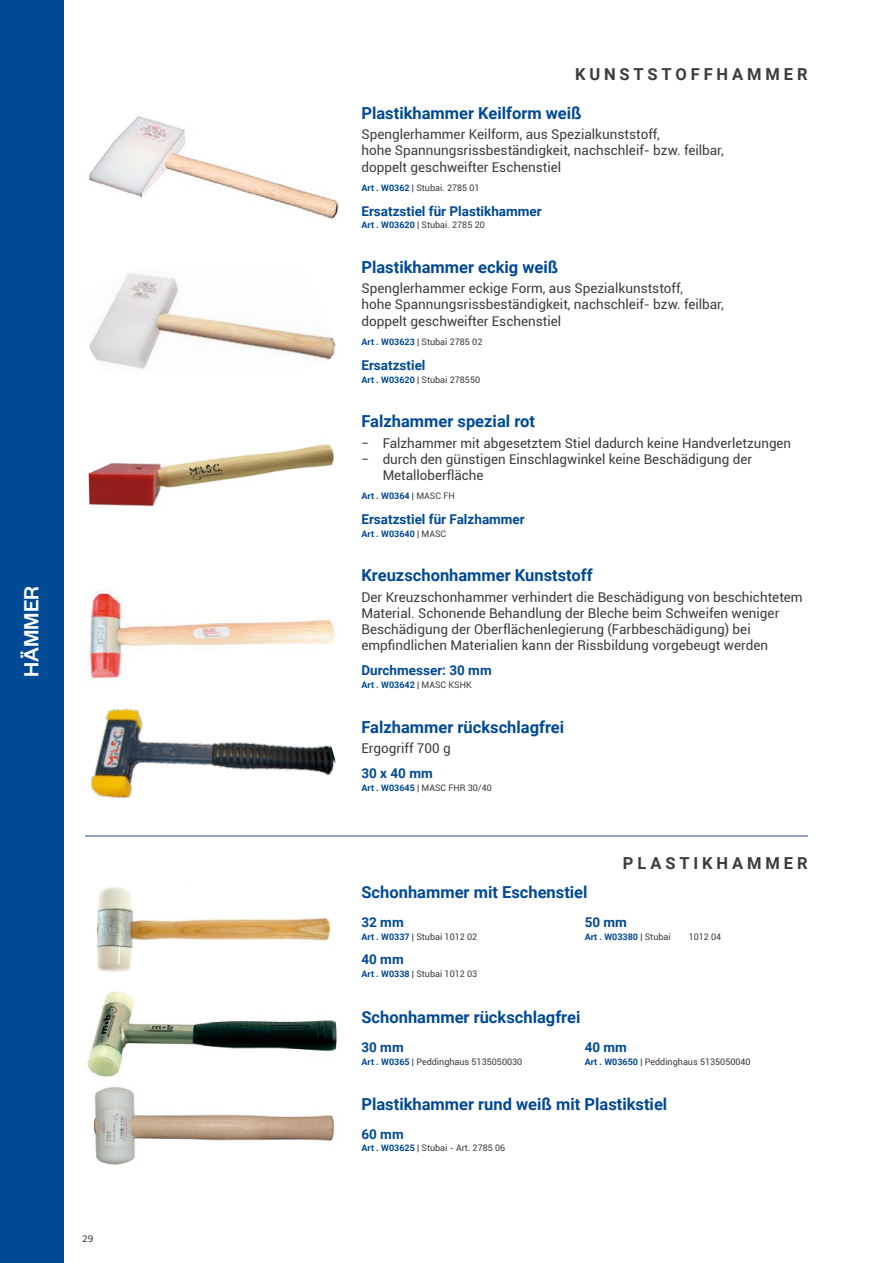
<style>
.page{position:relative;width:893px;height:1263px;background:#fff}
.page>*{position:absolute;margin:0;border:0;box-sizing:border-box;transform-origin:0 0}
.t1{font:500 22.5px "Founders Grotesk";color:#fff}
.t2{font:700 16.5px "Roboto";color:#004994}
.t3{font:700 16.5px "Roboto";letter-spacing:.235em;color:#3c3c3b}
.t4{font:13.5px/16.2px "Roboto";color:#3c3c3b}
.t5{font:700 13.5px "Roboto";color:#004994}
.t6{font:9px "Roboto";color:#3c3c3b}
.t7{font:700 9px "Roboto";color:#004994}
.t8{font:9px "Usual";color:#3c3c3b}
.s1{font-weight:700;color:#004994}
.s2{font-family:"Roboto Condensed"}
.s3{font-weight:400;color:#3c3c3b}
</style>
<div class="page">
<img style="left:88px;top:116px;width:250px;height:103px">
<img style="left:89px;top:273px;width:247px;height:96px">
<img style="left:88px;top:444px;width:247px;height:63px">
<img style="left:85px;top:590px;width:250px;height:89px">
<img style="left:90px;top:708px;width:246px;height:91px">
<img style="left:96px;top:887px;width:235px;height:86px">
<img style="left:87px;top:991px;width:250px;height:86px">
<img style="left:93px;top:1086px;width:242px;height:79px">
<div style="left:0;top:0;width:63px;height:1263px;background:#004994"></div>
<hr style="left:85px;top:836px;width:723px;height:1px;background:#294a8f">
<h1 class="t1" style="left:17px;top:677px;width:93px;rotate:-90deg">HÄMMER</h1>
<p class="t8" style="left:82px;top:1233px;width:13px">29</p>
<p class="t3" style="left:575px;top:63px;width:234px">KUNSTSTOFFHAMMER</p>
<p class="t2" style="left:361px;top:101px;width:222px">Plastikhammer Keilform weiß</p>
<p class="t4" style="left:361px;top:126px;width:364px">Spenglerhammer Keilform, aus Spezialkunststoff,<br>hohe Spannungsrissbeständigkeit, nachschleif- bzw. feilbar, doppelt geschweifter Eschenstiel</p>
<p class="t6" style="left:361px;top:181px;width:120px"><span class="s1">Art . W0362</span> | Stubai. 2785 01</p>
<p class="t5" style="left:361px;top:201px;width:182px">Ersatzstiel für Plastikhammer</p>
<p class="t6" style="left:361px;top:219px;width:125px"><span class="s1">Art . W03620</span> | Stubai. 2785 20</p>
<p class="t2" style="left:361px;top:255px;width:198px">Plastikhammer eckig weiß</p>
<p class="t4" style="left:361px;top:280px;width:364px">Spenglerhammer eckige Form, aus Spezialkunststoff,<br>hohe Spannungsrissbeständigkeit, nachschleif- bzw. feilbar, doppelt geschweifter Eschenstiel</p>
<p class="t6" style="left:361px;top:335px;width:122px"><span class="s1">Art . W03623</span> | Stubai 2785 02</p>
<p class="t5" style="left:361px;top:355px;width:66px">Ersatzstiel</p>
<p class="t6" style="left:361px;top:373px;width:120px"><span class="s1">Art . W03620</span> | Stubai 278550</p>
<p class="t2" style="left:361px;top:410px;width:175px">Falzhammer spezial rot</p>
<p class="t4" style="left:361px;top:434px;width:431px"><span class="s2">–</span> Falzhammer mit abgesetztem Stiel dadurch keine Handverletzungen</p>
<p class="t4" style="left:383px;top:450px;width:371px;text-indent:-21px"><span class="s2">–</span> durch den günstigen Einschlagwinkel keine Beschädigung der<br>Metalloberfläche</p>
<p class="t7" style="left:361px;top:490px;width:95px">Art . W0364 <span class="s3">| MASC FH</span></p>
<p class="t5" style="left:361px;top:510px;width:165px">Ersatzstiel für Falzhammer</p>
<p class="t7" style="left:361px;top:527px;width:86px">Art . W03640 <span class="s3">| MASC</span></p>
<p class="t2" style="left:361px;top:564px;width:233px">Kreuzschonhammer Kunststoff</p>
<p class="t4" style="left:361px;top:588px;width:443px">Der Kreuzschonhammer verhindert die Beschädigung von beschichtetem Material. Schonende Behandlung der Bleche beim Schweifen weniger Beschädigung der Oberflächenlegierung (Farbbeschädigung) bei empfindlichen Materialien kann der Rissbildung vorgebeugt werden</p>
<p class="t5" style="left:361px;top:661px;width:132px">Durchmesser: 30 mm</p>
<p class="t7" style="left:361px;top:678px;width:112px">Art . W03642 <span class="s3">| MASC KSHK</span></p>
<p class="t2" style="left:361px;top:715px;width:204px">Falzhammer rückschlagfrei</p>
<p class="t4" style="left:361px;top:740px;width:91px">Ergogriff 700 g</p>
<p class="t5" style="left:361px;top:764px;width:73px">30 x 40 mm</p>
<p class="t6" style="left:361px;top:781px;width:132px"><span class="s1">Art . W03645</span> | MASC FHR 30/40</p>
<p class="t3" style="left:623px;top:852px;width:186px">PLASTIKHAMMER</p>
<p class="t2" style="left:361px;top:880px;width:228px">Schonhammer mit Eschenstiel</p>
<p class="t5" style="left:361px;top:912px;width:44px">32 mm</p>
<p class="t6" style="left:361px;top:930px;width:117px"><span class="s1">Art . W0337</span> | Stubai 1012 02</p>
<p class="t5" style="left:361px;top:950px;width:44px">40 mm</p>
<p class="t6" style="left:361px;top:968px;width:117px"><span class="s1">Art . W0338</span> | Stubai 1012 03</p>
<p class="t5" style="left:585px;top:912px;width:44px">50 mm</p>
<p class="t7" style="left:585px;top:930px;width:88px">Art . W03380 <span class="s3">| Stubai</span></p>
<p class="t6" style="left:689px;top:930px;width:34px">1012 04</p>
<p class="t2" style="left:361px;top:1005px;width:220px">Schonhammer rückschlagfrei</p>
<p class="t5" style="left:361px;top:1037px;width:44px">30 mm</p>
<p class="t6" style="left:361px;top:1055px;width:162px"><span class="s1">Art . W0365</span> | Peddinghaus 5135050030</p>
<p class="t5" style="left:585px;top:1037px;width:44px">40 mm</p>
<p class="t6" style="left:585px;top:1055px;width:167px"><span class="s1">Art . W03650</span> | Peddinghaus 5135050040</p>
<p class="t2" style="left:361px;top:1092px;width:307px">Plastikhammer rund weiß mit Plastikstiel</p>
<p class="t5" style="left:361px;top:1124px;width:44px">60 mm</p>
<p class="t6" style="left:361px;top:1142px;width:145px"><span class="s1">Art . W03625</span> | Stubai - Art. 2785 06</p>
</div>
